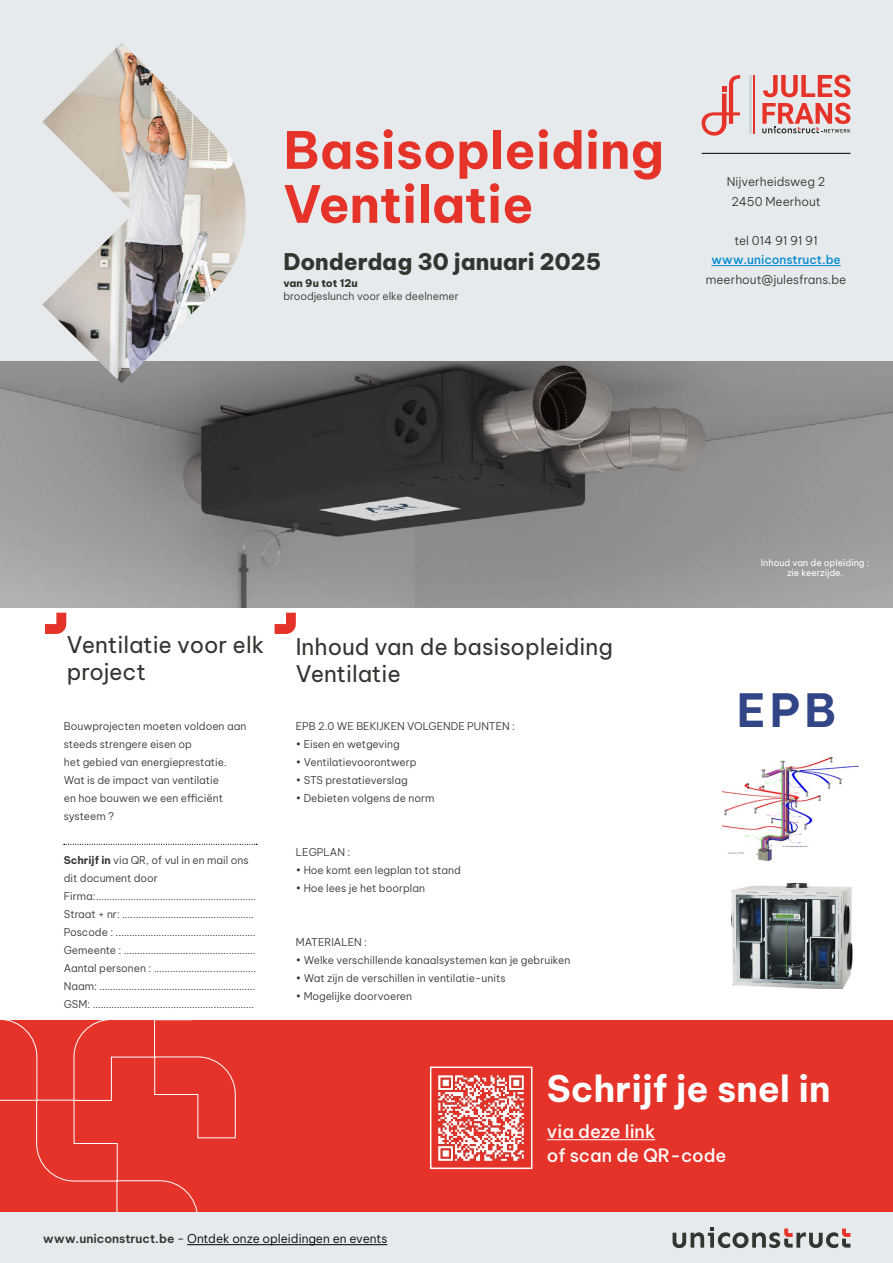
<style>
.page{position:relative;width:893px;height:1263px;background:#fff}
.page>*{position:absolute;margin:0;border:0;box-sizing:border-box;transform-origin:0 0}
.t1{font:700 51px/54px "Be Vietnam Pro";color:#e63329}
.t2{font:700 45px "Be Vietnam Pro";color:#314587}
.t3{font:700 36px "Be Vietnam Pro";color:#fff}
.t4{font:22.5px/27px "Be Vietnam Pro";color:#323530}
.t5{font:800 22.5px "Be Vietnam Pro";color:#323530}
.t6{font:500 18px/24px "Be Vietnam Pro";color:#fff}
.t7{font:300 12px/19.5px "Be Vietnam Pro";color:#323530;text-align:center}
.t8{font:300 12px "Be Vietnam Pro";color:#000}
.t9{font:500 12px "Be Vietnam Pro";color:#008bd2}
.t10{font:300 10.5px/18px "Be Vietnam Pro";color:#323530}
.t11{font:800 10.5px "Be Vietnam Pro";color:#323530}
.t12{font:9px/10.5px "Be Vietnam Pro";color:#fff;text-align:center}
.s1{font-weight:700}
.s2{font-weight:600;color:#323530}
.s3{font-weight:400;color:#323530}
</style>
<div class="page">
<div style="left:0;top:0;width:893px;height:361px;background:#e6eaec"></div>
<div style="left:0;top:1212px;width:893px;height:51px;background:#e6eaec"></div>
<div style="left:0;top:1020px;width:893px;height:192px;background:#e63329"></div>
<svg style="left:0;top:1020px;width:236px;height:192px"></svg>
<img style="left:0;top:361px;width:893px;height:246px">
<img style="left:43px;top:46px;width:214px;height:338px">
<hr style="left:187px;top:1244px;width:200px;height:1px;background:#000">
<svg style="left:45px;top:613px;width:21px;height:21px"></svg>
<svg style="left:275px;top:613px;width:21px;height:21px"></svg>
<svg style="left:673px;top:1227px;width:177px;height:21px"></svg>
<svg style="left:64px;top:844px;width:193px;height:1px"></svg>
<img style="left:723px;top:756px;width:136px;height:105px">
<img style="left:731px;top:882px;width:122px;height:107px">
<hr style="left:711px;top:265px;width:130px;height:1px;background:#008bd2">
<hr style="left:702px;top:153px;width:148px;height:1px;background:#000">
<svg style="left:763px;top:75px;width:87px;height:22px"></svg>
<svg style="left:702px;top:75px;width:38px;height:61px"></svg>
<svg style="left:762px;top:103px;width:88px;height:30px"></svg>
<hr style="left:753px;top:75px;width:2px;height:58px;background:#e63329">
<hr style="left:749px;top:75px;width:2px;height:58px;background:#ccd5d8">
<hr style="left:547px;top:1139px;width:108px;height:1px;background:#fff">
<img style="left:438px;top:1075px;width:86px;height:86px">
<div style="left:430px;top:1066px;width:102px;height:103px;border:2px solid #fff"></div>
<h1 class="t1" style="left:283px;top:117px;width:382px">Basisopleiding<br>Ventilatie</h1>
<h3 class="t5" style="left:283px;top:242px;width:319px">Donderdag 30 januari 2025</h3>
<p class="t11" style="left:283px;top:274px;width:76px">van 9u tot 12u</p>
<p class="t10" style="left:283px;top:286px;width:177px">broodjeslunch voor elke deelnemer</p>
<p class="t7" style="left:727px;top:171px;width:100px">Nijverheidsweg 2<br>2450 Meerhout</p>
<p class="t7" style="left:734px;top:230px;width:85px">tel 014 91 91 91</p>
<p class="t9" style="left:711px;top:250px;width:131px">www.uniconstruct.be</p>
<p class="t7" style="left:706px;top:269px;width:142px">meerhout@julesfrans.be</p>
<h3 class="t4" style="left:67px;top:629px;width:199px">Ventilatie voor elk project</h3>
<p class="t10" style="left:64px;top:716px;width:184px">Bouwprojecten moeten voldoen aan steeds strengere eisen op<br>het gebied van energieprestatie.<br>Wat is de impact van ventilatie<br>en hoe bouwen we een efficiënt systeem ?</p>
<p class="t10" style="left:64px;top:850px;width:194px"><span class="s1">Schrijf in</span> via QR, of vul in en mail ons dit document door Firma:............................................................<br>Straat + nr: .................................................<br>Poscode : ....................................................<br>Gemeente : .................................................<br>Aantal personen : ......................................<br>Naam: ..........................................................<br>GSM: ............................................................</p>
<h3 class="t4" style="left:296px;top:630px;width:319px">Inhoud van de basisopleiding<br>Ventilatie</h3>
<p class="t10" style="left:296px;top:716px;width:221px">EPB 2.0 WE BEKIJKEN VOLGENDE PUNTEN :</p>
<p class="t10" style="left:296px;top:734px;width:105px">• Eisen en wetgeving</p>
<p class="t10" style="left:296px;top:752px;width:122px">• Ventilatievoorontwerp</p>
<p class="t10" style="left:296px;top:770px;width:113px">• STS prestatieverslag</p>
<p class="t10" style="left:296px;top:788px;width:140px">• Debieten volgens de norm</p>
<p class="t10" style="left:296px;top:842px;width:56px">LEGPLAN :</p>
<p class="t10" style="left:296px;top:860px;width:166px">• Hoe komt een legplan tot stand</p>
<p class="t10" style="left:296px;top:878px;width:131px">• Hoe lees je het boorplan</p>
<p class="t10" style="left:296px;top:932px;width:73px">MATERIALEN :</p>
<p class="t10" style="left:296px;top:950px;width:276px">• Welke verschillende kanaalsystemen kan je gebruiken</p>
<p class="t10" style="left:296px;top:968px;width:211px">• Wat zijn de verschillen in ventilatie-units</p>
<p class="t10" style="left:296px;top:986px;width:118px">• Mogelijke doorvoeren</p>
<p class="t12" style="left:761px;top:556px;width:110px">Inhoud van de opleiding : zie keerzijde.</p>
<h2 class="t2" style="left:737px;top:672px;width:101px">EPB</h2>
<h3 class="t3" style="left:547px;top:1058px;width:285px">Schrijf je snel in</h3>
<h3 class="t6" style="left:547px;top:1117px;width:181px">via deze link<br>of scan de QR-code</h3>
<p class="t8" style="left:43px;top:1229px;width:346px"><span class="s2">www.uniconstruct.be</span> <span class="s3">-</span> Ontdek onze opleidingen en events</p>
</div>
